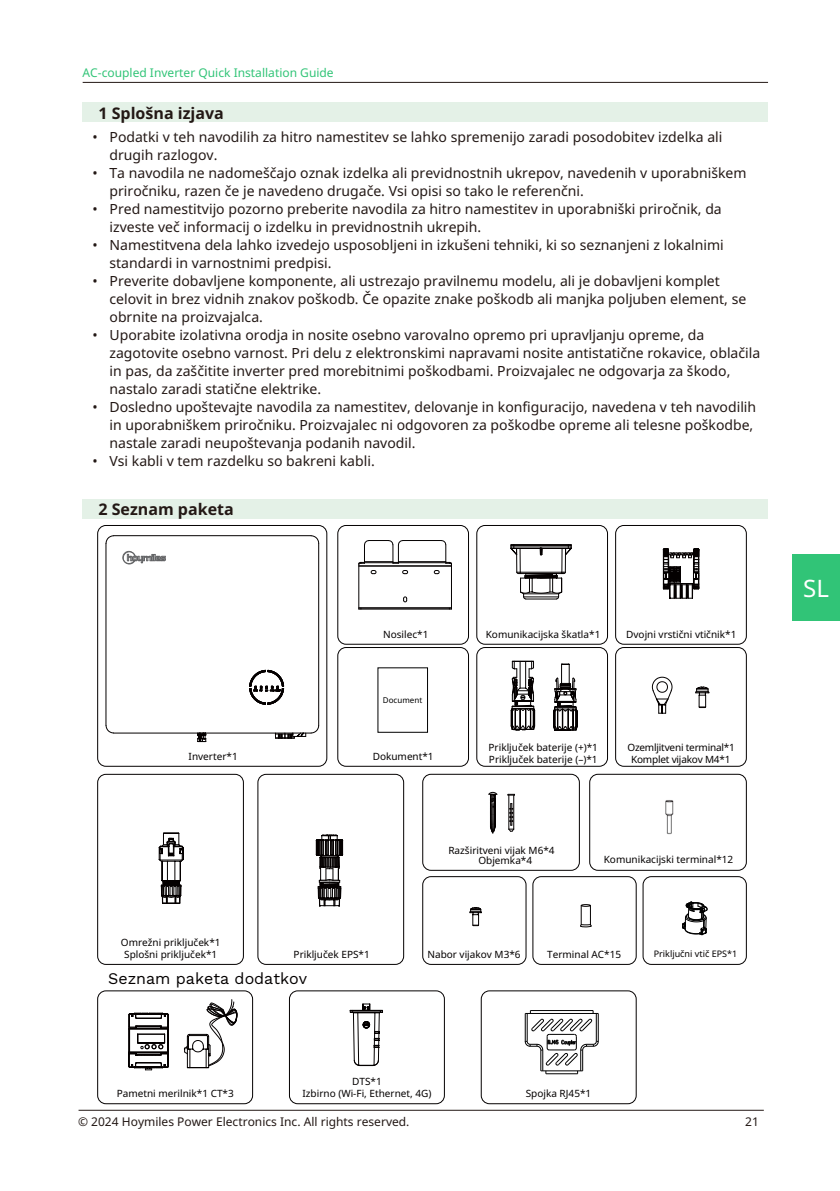
<style>
.page{position:relative;width:840px;height:1191px;background:#fff}
.page>*{position:absolute;margin:0;border:0;box-sizing:border-box;transform-origin:0 0}
.t1{font:24px "Noto Sans";color:#fff}
.t2{font:700 16px "Noto Sans";color:#231815}
.t3{font:16px "Work Sans";color:#040000}
.t4{font:14px/18px "Noto Sans";color:#231815}
.t5{font:12px "Noto Sans";color:#231815}
.t6{font:12px "Noto Sans";color:#31c477}
.t7{font:10px/12px "Noto Sans";color:#040000}
.t8{font:10px/12px "Noto Sans";letter-spacing:-.02em;color:#040000;text-align:center}
.t9{font:9px "Noto Sans";color:#040000}
.t10{font:8px "Noto Sans";color:#000}
</style>
<div class="page">
<hr style="left:83px;top:82px;width:684px;height:1px;background:#231815">
<hr style="left:451px;top:563px;width:1px;height:46px;background:#040000">
<hr style="left:402px;top:540px;width:39px;height:1px;background:#040000">
<hr style="left:398px;top:561px;width:47px;height:1px;background:#040000">
<hr style="left:398px;top:562px;width:47px;height:1px;background:#040000">
<hr style="left:358px;top:565px;width:93px;height:1px;background:#040000">
<hr style="left:358px;top:607px;width:93px;height:1px;background:#040000">
<hr style="left:358px;top:609px;width:93px;height:1px;background:#040000">
<hr style="left:358px;top:563px;width:1px;height:46px;background:#040000">
<svg style="left:403px;top:596px;width:4px;height:6px"></svg>
<svg style="left:433px;top:540px;width:19px;height:34px"></svg>
<svg style="left:358px;top:540px;width:50px;height:34px"></svg>
<svg style="left:510px;top:544px;width:61px;height:56px"></svg>
<svg style="left:662px;top:548px;width:37px;height:51px"></svg>
<svg style="left:651px;top:676px;width:58px;height:38px"></svg>
<svg style="left:553px;top:663px;width:24px;height:68px"></svg>
<svg style="left:510px;top:660px;width:25px;height:71px"></svg>
<hr style="left:105px;top:543px;width:1px;height:182px;background:#040000">
<hr style="left:113px;top:732px;width:198px;height:1px;background:#040000">
<hr style="left:113px;top:535px;width:198px;height:1px;background:#040000">
<hr style="left:318px;top:543px;width:1px;height:182px;background:#040000">
<svg style="left:105px;top:724px;width:9px;height:10px"></svg>
<svg style="left:105px;top:535px;width:9px;height:9px"></svg>
<svg style="left:310px;top:535px;width:9px;height:9px"></svg>
<svg style="left:122px;top:550px;width:44px;height:15px"></svg>
<svg style="left:196px;top:669px;width:123px;height:73px"></svg>
<div style="left:615px;top:525px;width:131px;height:119px;border:1px solid #040000;border-radius:8px"></div>
<div style="left:476px;top:525px;width:131px;height:119px;border:1px solid #040000;border-radius:8px"></div>
<div style="left:337px;top:525px;width:131px;height:119px;border:1px solid #040000;border-radius:8px"></div>
<div style="left:615px;top:647px;width:131px;height:119px;border:1px solid #040000;border-radius:8px"></div>
<div style="left:476px;top:647px;width:131px;height:119px;border:1px solid #040000;border-radius:8px"></div>
<div style="left:337px;top:647px;width:131px;height:119px;border:1px solid #040000;border-radius:8px"></div>
<div style="left:97px;top:525px;width:230px;height:241px;border:1px solid #040000;border-radius:8px"></div>
<svg style="left:184px;top:999px;width:54px;height:69px"></svg>
<svg style="left:128px;top:1013px;width:41px;height:57px"></svg>
<hr style="left:545px;top:1073px;width:32px;height:1px;background:#000">
<svg style="left:524px;top:1010px;width:75px;height:63px"></svg>
<div style="left:480px;top:990px;width:156px;height:114px;border:1px solid #040000;border-radius:8px"></div>
<svg style="left:349px;top:1003px;width:34px;height:63px"></svg>
<div style="left:289px;top:990px;width:155px;height:114px;border:1px solid #040000;border-radius:8px"></div>
<div style="left:97px;top:990px;width:156px;height:114px;border:1px solid #040000;border-radius:8px"></div>
<div style="left:257px;top:774px;width:147px;height:190px;border:1px solid #040000;border-radius:8px"></div>
<div style="left:97px;top:774px;width:147px;height:190px;border:1px solid #040000;border-radius:8px"></div>
<svg style="left:158px;top:832px;width:26px;height:72px"></svg>
<svg style="left:315px;top:834px;width:28px;height:73px"></svg>
<div style="left:422px;top:774px;width:157px;height:96px;border:1px solid #040000;border-radius:8px"></div>
<div style="left:589px;top:774px;width:157px;height:96px;border:1px solid #040000;border-radius:8px"></div>
<div style="left:642px;top:876px;width:104px;height:88px;border:1px solid #040000;border-radius:8px"></div>
<div style="left:532px;top:876px;width:104px;height:88px;border:1px solid #040000;border-radius:8px"></div>
<div style="left:422px;top:876px;width:104px;height:88px;border:1px solid #040000;border-radius:8px"></div>
<hr style="left:513px;top:795px;width:1px;height:34px;background:#040000">
<hr style="left:508px;top:795px;width:1px;height:34px;background:#040000">
<svg style="left:508px;top:803px;width:6px;height:29px"></svg>
<svg style="left:488px;top:791px;width:9px;height:43px"></svg>
<svg style="left:469px;top:907px;width:13px;height:19px"></svg>
<img style="left:665px;top:800px;width:9px;height:35px">
<svg style="left:580px;top:904px;width:12px;height:23px"></svg>
<hr style="left:78px;top:1110px;width:685px;height:1px;background:#231815">
<div style="left:83px;top:102px;width:684px;height:20px;background:#e4f1e7"></div>
<div style="left:83px;top:499px;width:684px;height:19px;background:#e4f1e7"></div>
<svg style="left:682px;top:901px;width:25px;height:34px"></svg>
<div style="left:792px;top:554px;width:47px;height:66px;background:#31c477"></div>
<p class="t6" style="left:83px;top:64px;width:252px">AC-coupled Inverter Quick Installation Guide</p>
<p class="t2" style="left:98px;top:102px;width:127px">1 Splošna izjava</p>
<p class="t4" style="left:109px;top:128px;width:614px;text-indent:-17px">• Podatki v teh navodilih za hitro namestitev se lahko spremenijo zaradi posodobitev izdelka ali drugih razlogov.</p>
<p class="t4" style="left:109px;top:164px;width:638px;text-indent:-17px">• Ta navodila ne nadomeščajo oznak izdelka ali previdnostnih ukrepov, navedenih v uporabniškem priročniku, razen če je navedeno drugače. Vsi opisi so tako le referenčni.</p>
<p class="t4" style="left:109px;top:200px;width:613px;text-indent:-17px">• Pred namestitvijo pozorno preberite navodila za hitro namestitev in uporabniški priročnik, da izveste več informacij o izdelku in previdnostnih ukrepih.</p>
<p class="t4" style="left:109px;top:236px;width:615px;text-indent:-17px">• Namestitvena dela lahko izvedejo usposobljeni in izkušeni tehniki, ki so seznanjeni z lokalnimi standardi in varnostnimi predpisi.</p>
<p class="t4" style="left:109px;top:272px;width:638px;text-indent:-17px">• Preverite dobavljene komponente, ali ustrezajo pravilnemu modelu, ali je dobavljeni komplet celovit in brez vidnih znakov poškodb. Če opazite znake poškodb ali manjka poljuben element, se obrnite na proizvajalca.</p>
<p class="t4" style="left:109px;top:326px;width:652px;text-indent:-17px">• Uporabite izolativna orodja in nosite osebno varovalno opremo pri upravljanju opreme, da zagotovite osebno varnost. Pri delu z elektronskimi napravami nosite antistatične rokavice, oblačila in pas, da zaščitite inverter pred morebitnimi poškodbami. Proizvajalec ne odgovarja za škodo, nastalo zaradi statične elektrike.</p>
<p class="t4" style="left:109px;top:398px;width:647px;text-indent:-17px">• Dosledno upoštevajte navodila za namestitev, delovanje in konfiguracijo, navedena v teh navodilih in uporabniškem priročniku. Proizvajalec ni odgovoren za poškodbe opreme ali telesne poškodbe, nastale zaradi neupoštevanja podanih navodil.</p>
<p class="t4" style="left:92px;top:452px;width:283px">• Vsi kabli v tem razdelku so bakreni kabli.</p>
<p class="t2" style="left:98px;top:497px;width:137px">2 Seznam paketa</p>
<p class="t7" style="left:188px;top:750px;width:51px">Inverter*1</p>
<p class="t7" style="left:121px;top:937px;width:101px;text-align:center">Omrežni priključek*1<br>Splošni priključek*1</p>
<p class="t7" style="left:383px;top:628px;width:47px">Nosilec*1</p>
<p class="t7" style="left:485px;top:628px;width:116px">Komunikacijska škatla*1</p>
<p class="t10" style="left:382px;top:694px;width:41px">Document</p>
<p class="t7" style="left:626px;top:628px;width:112px">Dvojni vrstični vtičnik*1</p>
<p class="t7" style="left:372px;top:750px;width:62px">Dokument*1</p>
<p class="t7" style="left:488px;top:741px;width:111px">Priključek baterije (+)*1<br>Priključek baterije (–)*1</p>
<p class="t8" style="left:627px;top:741px;width:109px">Ozemljitveni terminal*1<br>Komplet vijakov M4*1</p>
<p class="t7" style="left:293px;top:948px;width:78px">Priključek EPS*1</p>
<p class="t7" style="left:478px;top:845px;width:78px;line-height:9.6px;text-indent:-30px">Razširitveni vijak M6*4<br>Objemka*4</p>
<p class="t7" style="left:603px;top:854px;width:131px">Komunikacijski terminal*12</p>
<p class="t7" style="left:427px;top:948px;width:95px">Nabor vijakov M3*6</p>
<p class="t7" style="left:547px;top:948px;width:75px">Terminal AC*15</p>
<p class="t9" style="left:653px;top:947px;width:85px">Priključni vtič EPS*1</p>
<p class="t3" style="left:108px;top:966px;width:200px">Seznam paketa dodatkov</p>
<p class="t7" style="left:117px;top:1087px;width:118px">Pametni merilnik*1 CT*3</p>
<p class="t7" style="left:302px;top:1075px;width:130px;text-align:center">DTS*1<br>Izbirno (Wi-Fi, Ethernet, 4G)</p>
<p class="t7" style="left:525px;top:1087px;width:67px">Spojka RJ45*1</p>
<p class="t5" style="left:78px;top:1113px;width:333px">© 2024 Hoymiles Power Electronics Inc. All rights reserved.</p>
<p class="t5" style="left:744px;top:1113px;width:15px">21</p>
<h1 class="t1" style="left:802px;top:571px;width:27px">SL</h1>
</div>
